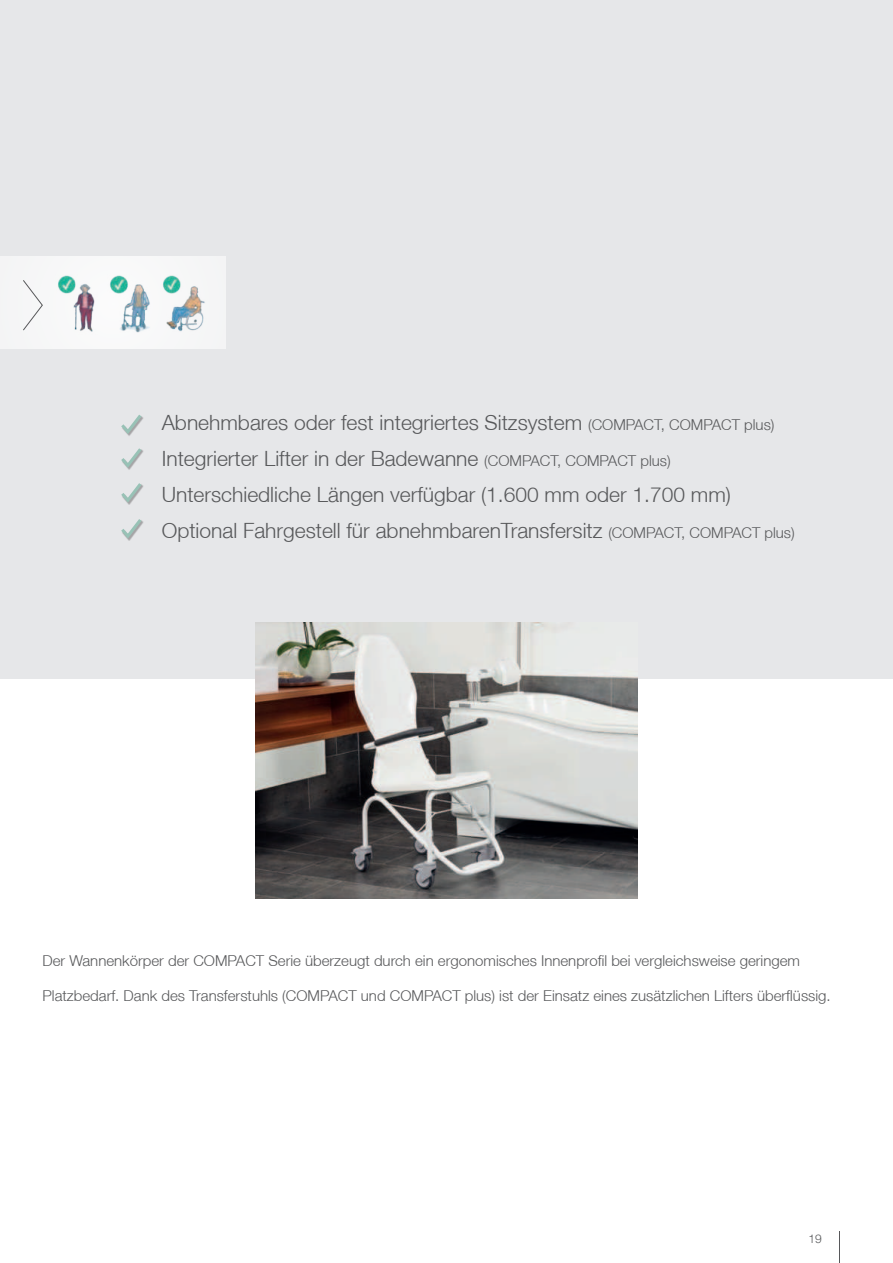
<style>
.page{position:relative;width:893px;height:1263px;background:#fff}
.page>*{position:absolute;margin:0;border:0;box-sizing:border-box;transform-origin:0 0}
.t1{font:300 21px/36px "Helvetica Neue LT";color:#57585a}
.t2{font:300 15px "Helvetica Neue LT";color:#57585a}
.t3{font:300 12px "Helvetica Neue LT Std";color:#57585a}
.s1{font-size:15px}
</style>
<div class="page">
<div style="left:0;top:0;width:893px;height:678px;background:#e6e7e9"></div>
<hr style="left:839px;top:1231px;width:1px;height:32px;background:#57585a">
<svg style="left:121px;top:414px;width:23px;height:22px"></svg>
<svg style="left:121px;top:448px;width:23px;height:22px"></svg>
<svg style="left:121px;top:483px;width:23px;height:22px"></svg>
<svg style="left:121px;top:519px;width:23px;height:22px"></svg>
<img style="left:255px;top:622px;width:382px;height:276px">
<div style="left:0;top:256px;width:225px;height:93px;background:#f6f7f7"></div>
<img style="left:58px;top:275px;width:147px;height:58px">
<svg style="left:23px;top:280px;width:20px;height:51px"></svg>
<p class="t1" style="left:162px;top:404px;width:634px">Abnehmbares oder fest integriertes Sitzsystem <span class="s1">(COMPACT, COMPACT plus)<br></span>Integrierter Lifter in der Badewanne <span class="s1">(COMPACT, COMPACT plus)<br></span>Unterschiedliche Längen verfügbar (1.600 mm oder 1.700 mm)<br>Optional Fahrgestell für abnehmbarenTransfersitz <span class="s1">(COMPACT, COMPACT plus)</span></p>
<p class="t2" style="left:43px;top:952px;width:759px">Der Wannenkörper der COMPACT Serie überzeugt durch ein ergonomisches Innenpro昀椀l bei vergleichsweise geringem</p>
<p class="t2" style="left:43px;top:986px;width:790px">Platzbedarf. Dank des Transferstuhls (COMPACT und COMPACT plus) ist der Einsatz eines zusätzlichen Lifters über昀氀üssig.</p>
<p class="t3" style="left:809px;top:1234px;width:15px">19</p>
</div>
